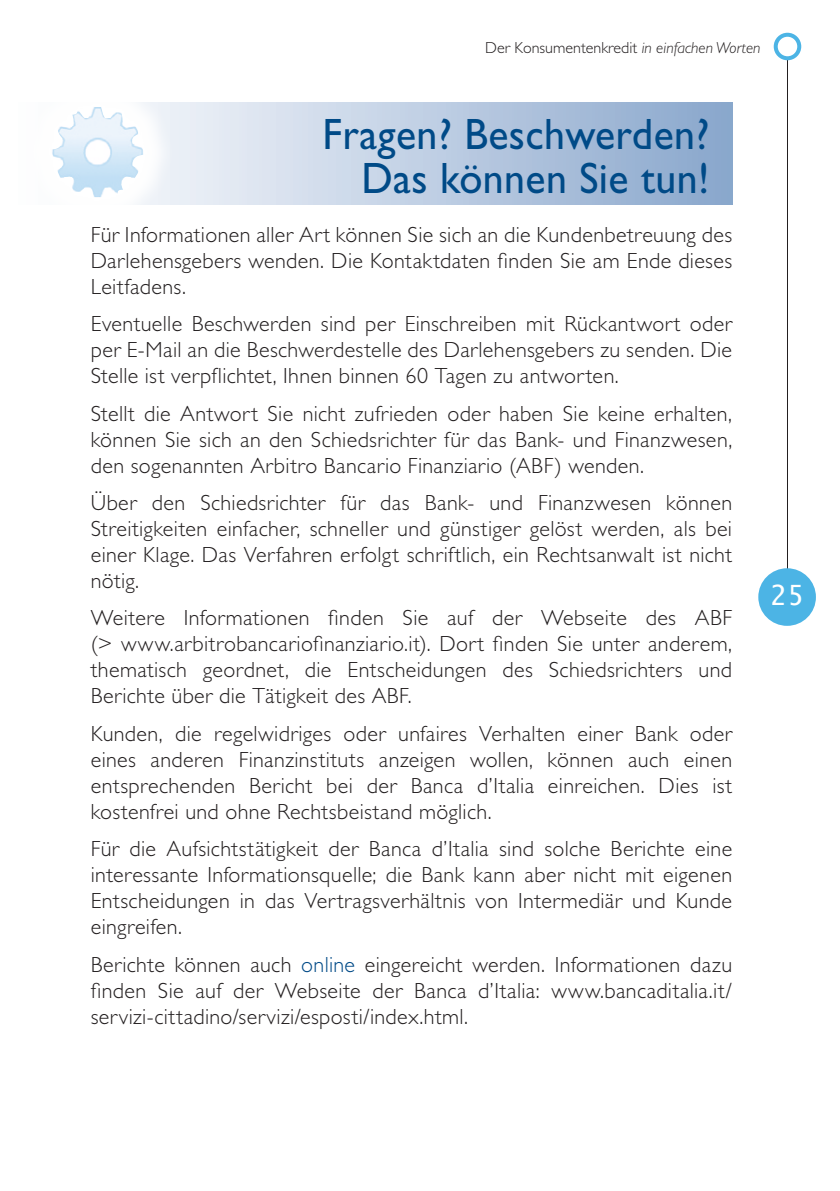
<style>
.page{position:relative;width:840px;height:1191px;background:#fff}
.page>*{position:absolute;margin:0;border:0;box-sizing:border-box;transform-origin:0 0}
.TITOLO_SEZIONE_TEDES{font:44px/44px "Gill Sans Std";letter-spacing:.01em;color:#004a87;text-align:right;scale:.95 1}
.t1{font:28px "Lucida Console";color:#fff}
.PARAGRAFO_TEDESCO{font:300 22px/26px "Gill Sans Std";letter-spacing:.015em;color:#231f20;text-align:justify}
.t2{font:300 16px "Gill Sans Std";color:#231f20}
.s1{font-style:italic}
.s2{color:#004a87}
</style>
<div class="page">
<hr style="left:786px;top:60px;width:1px;height:510px;background:#231f20">
<div style="left:759px;top:570px;width:54px;height:54px;background:#4cb4e5;border-radius:50%"></div>
<div style="left:757px;top:568px;width:58px;height:58px;border:4px solid #4cb4e5;border-radius:50%"></div>
<div style="left:773px;top:33px;width:27px;height:27px;border:4px solid #4cb4e5;border-radius:50%"></div>
<svg style="left:176px;top:102px;width:555px;height:102px;background:#bacbe1"></svg>
<img style="left:52px;top:107px;width:91px;height:90px">
<p class="t2" style="left:485px;top:38px;width:276px">Der Konsumentenkredit <span class="s1">in einfachen Worten</span></p>
<p class="TITOLO_SEZIONE_TEDES" style="left:322px;top:113px;width:408px">Fragen? Beschwerden?<br>Das können Sie tun!</p>
<p class="PARAGRAFO_TEDESCO" style="left:91px;top:222px;width:642px">Für Informationen aller Art können Sie sich an die Kundenbetreuung des Darlehensgebers wenden. Die Kontaktdaten finden Sie am Ende dieses Leitfadens.</p>
<p class="PARAGRAFO_TEDESCO" style="left:91px;top:311px;width:642px">Eventuelle Beschwerden sind per Einschreiben mit Rückantwort oder per E-Mail an die Beschwerdestelle des Darlehensgebers zu senden. Die Stelle ist verpflichtet, Ihnen binnen 60 Tagen zu antworten.</p>
<p class="PARAGRAFO_TEDESCO" style="left:91px;top:400px;width:642px">Stellt die Antwort Sie nicht zufrieden oder haben Sie keine erhalten, können Sie sich an den Schiedsrichter für das Bank- und Finanzwesen, den sogenannten Arbitro Bancario Finanziario (ABF) wenden.</p>
<p class="PARAGRAFO_TEDESCO" style="left:91px;top:490px;width:642px">Über den Schiedsrichter für das Bank- und Finanzwesen können Streitigkeiten einfacher, schneller und günstiger gelöst werden, als bei einer Klage. Das Verfahren erfolgt schriftlich, ein Rechtsanwalt ist nicht nötig.</p>
<p class="PARAGRAFO_TEDESCO" style="left:91px;top:605px;width:642px">Weitere Informationen finden Sie auf der Webseite des ABF (&gt; www.arbitrobancariofinanziario.it). Dort finden Sie unter anderem, thematisch geordnet, die Entscheidungen des Schiedsrichters und Berichte über die Tätigkeit des ABF.</p>
<p class="PARAGRAFO_TEDESCO" style="left:91px;top:720px;width:642px">Kunden, die regelwidriges oder unfaires Verhalten einer Bank oder eines anderen Finanzinstituts anzeigen wollen, können auch einen entsprechenden Bericht bei der Banca d’Italia einreichen. Dies ist kostenfrei und ohne Rechtsbeistand möglich.</p>
<p class="PARAGRAFO_TEDESCO" style="left:91px;top:836px;width:642px">Für die Aufsichtstätigkeit der Banca d’Italia sind solche Berichte eine interessante Informationsquelle; die Bank kann aber nicht mit eigenen Entscheidungen in das Vertragsverhältnis von Intermediär und Kunde eingreifen.</p>
<p class="PARAGRAFO_TEDESCO" style="left:91px;top:951px;width:642px">Berichte können auch <span class="s2">online</span> eingereicht werden. Informationen dazu finden Sie auf der Webseite der Banca d’Italia: www.bancaditalia.it/ servizi-cittadino/servizi/esposti/index.html.</p>
<p class="t1" style="left:769px;top:583px;width:35px">25</p>
</div>
